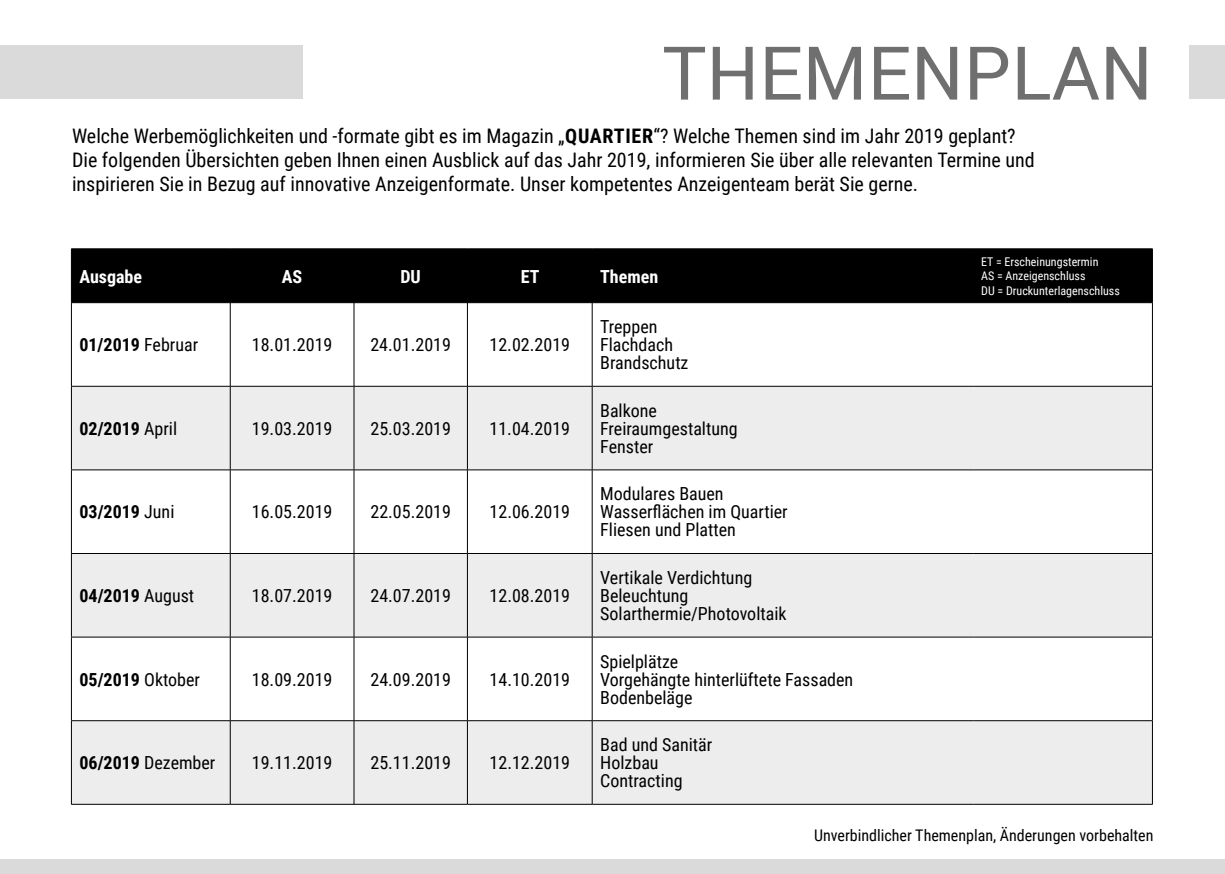
<style>
.page{position:relative;width:1225px;height:874px;background:#fff}
.page>*{position:absolute;margin:0;border:0;box-sizing:border-box;transform-origin:0 0}
.t1{font:74.2px "Roboto";color:#706f6f}
.t2{font:20px/24px "Roboto Condensed";color:#000}
.t3{font:18px/18px "Roboto Condensed";color:#000}
.t4{font:700 18px "Roboto Condensed";color:#000}
.t5{font:700 18px "Roboto Condensed";color:#fff}
.t6{font:16px "Roboto Condensed";color:#000}
.t7{font:12px/14.4px "Roboto Condensed";color:#fff}
.s1{font-weight:700}
.s2{font-weight:400}
</style>
<div class="page">
<div style="left:0;top:859px;width:1225px;height:14px;background:#dadada"></div>
<div style="left:0;top:45px;width:303px;height:54px;background:#dadada"></div>
<div style="left:1189px;top:45px;width:36px;height:54px;background:#dadada"></div>
<div style="left:72px;top:249px;width:1080px;height:53px;background:#000"></div>
<svg style="left:72px;top:387px;width:1080px;height:416px;fill:#ededed"></svg>
<svg style="left:72px;top:637px;width:1080px;height:83px"></svg>
<hr style="left:71px;top:248px;width:159px;height:1px;background:#000">
<hr style="left:71px;top:249px;width:1px;height:53px;background:#000">
<hr style="left:230px;top:248px;width:124px;height:1px;background:#000">
<hr style="left:230px;top:249px;width:1px;height:53px;background:#000">
<hr style="left:354px;top:248px;width:113px;height:1px;background:#000">
<hr style="left:354px;top:249px;width:1px;height:53px;background:#000">
<hr style="left:467px;top:248px;width:125px;height:1px;background:#000">
<hr style="left:467px;top:249px;width:1px;height:53px;background:#000">
<hr style="left:592px;top:248px;width:381px;height:1px;background:#000">
<hr style="left:592px;top:249px;width:1px;height:53px;background:#000">
<hr style="left:973px;top:248px;width:179px;height:1px;background:#000">
<hr style="left:973px;top:249px;width:1px;height:53px;background:#000">
<hr style="left:1152px;top:249px;width:1px;height:53px;background:#000">
<hr style="left:71px;top:302px;width:159px;height:1px;background:#000">
<hr style="left:71px;top:303px;width:1px;height:83px;background:#000">
<hr style="left:230px;top:302px;width:124px;height:1px;background:#000">
<hr style="left:230px;top:303px;width:1px;height:83px;background:#000">
<hr style="left:354px;top:302px;width:113px;height:1px;background:#000">
<hr style="left:354px;top:303px;width:1px;height:83px;background:#000">
<hr style="left:467px;top:302px;width:125px;height:1px;background:#000">
<hr style="left:467px;top:303px;width:1px;height:83px;background:#000">
<hr style="left:592px;top:302px;width:381px;height:1px;background:#000">
<hr style="left:592px;top:303px;width:1px;height:83px;background:#000">
<hr style="left:973px;top:302px;width:179px;height:1px;background:#000">
<hr style="left:1152px;top:303px;width:1px;height:83px;background:#000">
<hr style="left:71px;top:386px;width:159px;height:1px;background:#000">
<hr style="left:71px;top:386px;width:1px;height:83px;background:#000">
<hr style="left:230px;top:386px;width:124px;height:1px;background:#000">
<hr style="left:230px;top:386px;width:1px;height:83px;background:#000">
<hr style="left:354px;top:386px;width:113px;height:1px;background:#000">
<hr style="left:354px;top:386px;width:1px;height:83px;background:#000">
<hr style="left:467px;top:386px;width:125px;height:1px;background:#000">
<hr style="left:467px;top:386px;width:1px;height:83px;background:#000">
<hr style="left:592px;top:386px;width:381px;height:1px;background:#000">
<hr style="left:592px;top:386px;width:1px;height:83px;background:#000">
<hr style="left:973px;top:386px;width:179px;height:1px;background:#000">
<hr style="left:1152px;top:386px;width:1px;height:83px;background:#000">
<hr style="left:71px;top:469px;width:159px;height:1px;background:#000">
<hr style="left:71px;top:470px;width:1px;height:83px;background:#000">
<hr style="left:230px;top:469px;width:124px;height:1px;background:#000">
<hr style="left:230px;top:470px;width:1px;height:83px;background:#000">
<hr style="left:354px;top:469px;width:113px;height:1px;background:#000">
<hr style="left:354px;top:470px;width:1px;height:83px;background:#000">
<hr style="left:467px;top:469px;width:125px;height:1px;background:#000">
<hr style="left:467px;top:470px;width:1px;height:83px;background:#000">
<hr style="left:592px;top:469px;width:381px;height:1px;background:#000">
<hr style="left:592px;top:470px;width:1px;height:83px;background:#000">
<hr style="left:973px;top:469px;width:179px;height:1px;background:#000">
<hr style="left:1152px;top:470px;width:1px;height:83px;background:#000">
<hr style="left:71px;top:553px;width:159px;height:1px;background:#000">
<hr style="left:71px;top:553px;width:1px;height:83px;background:#000">
<hr style="left:230px;top:553px;width:124px;height:1px;background:#000">
<hr style="left:230px;top:553px;width:1px;height:83px;background:#000">
<hr style="left:354px;top:553px;width:113px;height:1px;background:#000">
<hr style="left:354px;top:553px;width:1px;height:83px;background:#000">
<hr style="left:467px;top:553px;width:125px;height:1px;background:#000">
<hr style="left:467px;top:553px;width:1px;height:83px;background:#000">
<hr style="left:592px;top:553px;width:381px;height:1px;background:#000">
<hr style="left:592px;top:553px;width:1px;height:83px;background:#000">
<hr style="left:973px;top:553px;width:179px;height:1px;background:#000">
<hr style="left:1152px;top:553px;width:1px;height:83px;background:#000">
<hr style="left:71px;top:636px;width:159px;height:1px;background:#000">
<hr style="left:71px;top:637px;width:1px;height:83px;background:#000">
<hr style="left:230px;top:636px;width:124px;height:1px;background:#000">
<hr style="left:230px;top:637px;width:1px;height:83px;background:#000">
<hr style="left:354px;top:636px;width:113px;height:1px;background:#000">
<hr style="left:354px;top:637px;width:1px;height:83px;background:#000">
<hr style="left:467px;top:636px;width:125px;height:1px;background:#000">
<hr style="left:467px;top:637px;width:1px;height:83px;background:#000">
<hr style="left:592px;top:636px;width:381px;height:1px;background:#000">
<hr style="left:592px;top:637px;width:1px;height:83px;background:#000">
<hr style="left:973px;top:636px;width:179px;height:1px;background:#000">
<hr style="left:1152px;top:637px;width:1px;height:83px;background:#000">
<hr style="left:71px;top:720px;width:159px;height:1px;background:#000">
<hr style="left:71px;top:720px;width:1px;height:83px;background:#000">
<hr style="left:230px;top:720px;width:124px;height:1px;background:#000">
<hr style="left:230px;top:720px;width:1px;height:83px;background:#000">
<hr style="left:354px;top:720px;width:113px;height:1px;background:#000">
<hr style="left:354px;top:720px;width:1px;height:83px;background:#000">
<hr style="left:467px;top:720px;width:125px;height:1px;background:#000">
<hr style="left:467px;top:720px;width:1px;height:83px;background:#000">
<hr style="left:592px;top:720px;width:381px;height:1px;background:#000">
<hr style="left:592px;top:720px;width:1px;height:83px;background:#000">
<hr style="left:973px;top:720px;width:179px;height:1px;background:#000">
<hr style="left:1152px;top:720px;width:1px;height:83px;background:#000">
<hr style="left:71px;top:803px;width:159px;height:1px;background:#000">
<hr style="left:230px;top:803px;width:124px;height:1px;background:#000">
<hr style="left:354px;top:803px;width:113px;height:1px;background:#000">
<hr style="left:467px;top:803px;width:125px;height:1px;background:#000">
<hr style="left:592px;top:803px;width:381px;height:1px;background:#000">
<hr style="left:973px;top:803px;width:179px;height:1px;background:#000">
<h1 class="t1" style="left:663px;top:21px;width:491px">THEMENPLAN</h1>
<p class="t2" style="left:72px;top:123px;width:518px">Welche Werbemöglichkeiten und -formate gibt es im Magazin „<span class="s1">Quartier</span></p>
<p class="t2" style="left:72px;top:123px;width:964px;text-indent:581px">“? Welche Themen sind im Jahr 2019 geplant?<br>Die folgenden Übersichten geben Ihnen einen Ausblick auf das Jahr 2019, informieren Sie über alle relevanten Termine und inspirieren Sie in Bezug auf innovative Anzeigenformate. Unser kompetentes Anzeigenteam berät Sie gerne.</p>
<p class="t5" style="left:79px;top:263px;width:64px">Ausgabe</p>
<p class="t5" style="left:282px;top:263px;width:22px">AS</p>
<p class="t5" style="left:400px;top:263px;width:22px">DU</p>
<p class="t5" style="left:520px;top:263px;width:20px">ET</p>
<p class="t5" style="left:600px;top:263px;width:60px">Themen</p>
<p class="t4" style="left:79px;top:332px;width:120px">01/2019 <span class="s2">Februar</span></p>
<p class="t3" style="left:252px;top:335px;width:82px">18.01.2019</p>
<p class="t3" style="left:370px;top:335px;width:82px">24.01.2019</p>
<p class="t3" style="left:489px;top:335px;width:82px">12.02.2019</p>
<p class="t4" style="left:79px;top:415px;width:99px">02/2019 <span class="s2">April</span></p>
<p class="t3" style="left:252px;top:418px;width:82px">19.03.2019</p>
<p class="t3" style="left:370px;top:418px;width:82px">25.03.2019</p>
<p class="t3" style="left:489px;top:418px;width:82px">11.04.2019</p>
<p class="t4" style="left:79px;top:499px;width:96px">03/2019 <span class="s2">Juni</span></p>
<p class="t3" style="left:252px;top:502px;width:82px">16.05.2019</p>
<p class="t3" style="left:370px;top:502px;width:82px">22.05.2019</p>
<p class="t3" style="left:489px;top:502px;width:82px">12.06.2019</p>
<p class="t4" style="left:79px;top:582px;width:116px">04/2019 <span class="s2">August</span></p>
<p class="t3" style="left:252px;top:585px;width:82px">18.07.2019</p>
<p class="t3" style="left:370px;top:585px;width:82px">24.07.2019</p>
<p class="t3" style="left:489px;top:585px;width:82px">12.08.2019</p>
<p class="t4" style="left:79px;top:666px;width:122px">05/2019 <span class="s2">Oktober</span></p>
<p class="t3" style="left:252px;top:669px;width:82px">18.09.2019</p>
<p class="t3" style="left:370px;top:669px;width:82px">24.09.2019</p>
<p class="t3" style="left:489px;top:669px;width:82px">14.10.2019</p>
<p class="t3" style="left:79px;top:752px;width:137px"><span class="s1">06/2019</span> Dezember</p>
<p class="t3" style="left:252px;top:752px;width:82px">19.11.2019</p>
<p class="t3" style="left:370px;top:752px;width:82px">25.11.2019</p>
<p class="t3" style="left:489px;top:752px;width:82px">12.12.2019</p>
<p class="t3" style="left:600px;top:317px;width:90px">Treppen<br>Flachdach<br>Brandschutz</p>
<p class="t3" style="left:600px;top:400px;width:139px">Balkone<br>Freiraumgestaltung<br>Fenster</p>
<p class="t3" style="left:600px;top:484px;width:189px">Modulares Bauen<br>Wasserflächen im Quartier<br>Fliesen und Platten</p>
<p class="t3" style="left:600px;top:567px;width:188px">Vertikale Verdichtung<br>Beleuchtung<br>Solarthermie/Photovoltaik</p>
<p class="t3" style="left:600px;top:651px;width:255px">Spielplätze<br>Vorgehängte hinterlüftete Fassaden<br>Bodenbeläge</p>
<p class="t3" style="left:600px;top:734px;width:114px">Bad und Sanitär<br>Holzbau<br>Contracting</p>
<p class="t7" style="left:981px;top:254px;width:140px">ET = Erscheinungstermin<br>AS = Anzeigenschluss<br>DU = Druckunterlagenschluss</p>
<p class="t6" style="left:814px;top:823px;width:341px">Unverbindlicher Themenplan, Änderungen vorbehalten</p>
</div>
